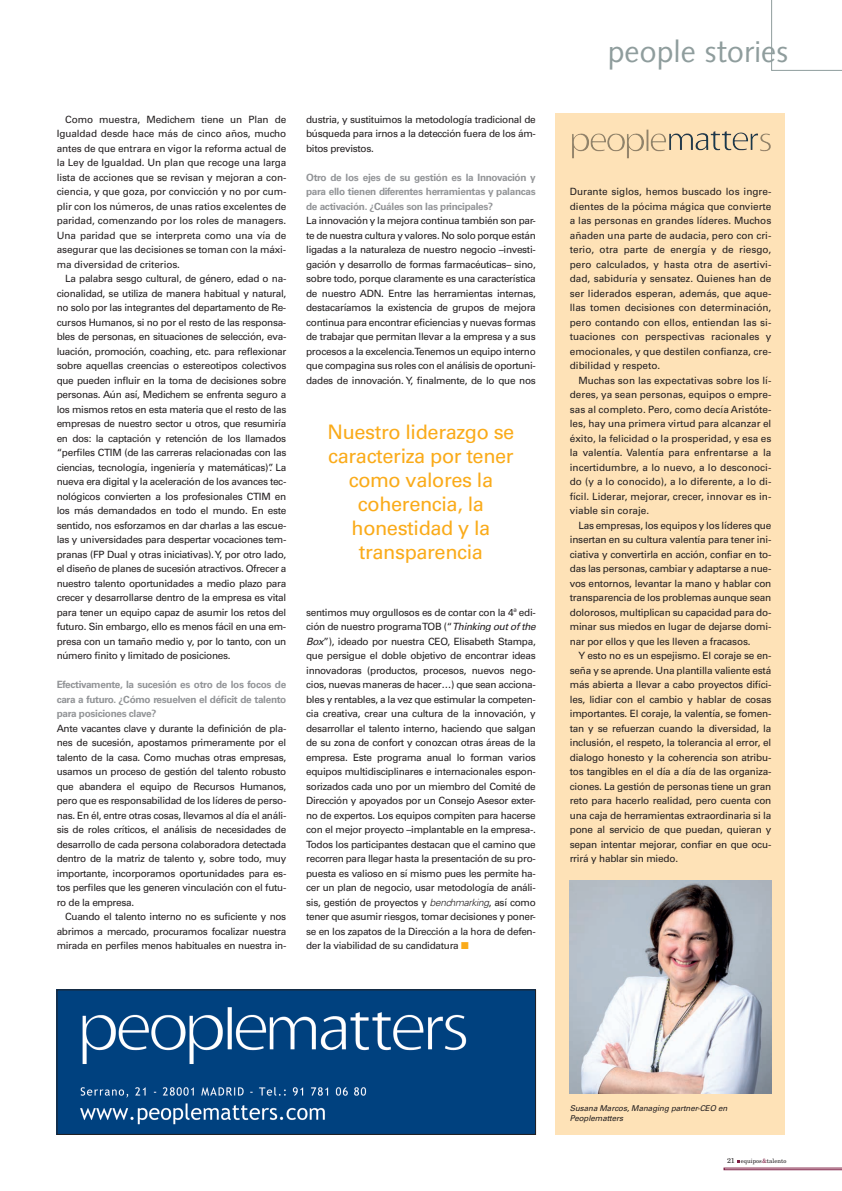
<style>
.page{position:relative;width:842px;height:1191px;background:#fff}
.page>*{position:absolute;margin:0;border:0;box-sizing:border-box;transform-origin:0 0}
.t1{font:30px "Syntax LT Std";letter-spacing:.01em;color:#8f9d9d}
.t2{font:20px/24px "Univers LT Std";letter-spacing:-.02em;color:#faab1a;text-align:center}
.t3{font:10px/14.5px "Univers LT Std";letter-spacing:-.03em;color:#231f20;text-align:justify}
.t4{font:700 10px/14.5px "Univers LT Std";letter-spacing:-.03em;color:#939598;text-align:justify}
.t5{font:italic 8px/10px "Univers LT Std";letter-spacing:-.01em;color:#231f20}
.t6{font:6px "New Century Schlbk LT Std";color:#231f20}
.s1{font-style:italic}
.s2{font-weight:300;font-style:italic}
.s3{color:#faab1a}
.s4{font-size:7px}
.s5{color:#802045}
</style>
<div class="page">
<svg style="left:771px;top:0;width:71px;height:71px"></svg>
<img style="left:59px;top:991px;width:475px;height:141px">
<div style="left:57px;top:989px;width:479px;height:145px;border:1px solid #231f20"></div>
<svg style="left:724px;top:1160px;width:118px;height:10px"></svg>
<div style="left:556px;top:113px;width:229px;height:1021px;background:#fee2b7"></div>
<img style="left:572px;top:129px;width:199px;height:30px">
<img style="left:570px;top:880px;width:201px;height:213px">
<p class="t3" style="left:57px;top:112px;width:231px;text-indent:8px">Como muestra, Medichem tiene un Plan de Igualdad desde hace más de cinco años, mucho antes de que entrara en vigor la reforma actual de la Ley de Igualdad. Un plan que recoge una larga lista de acciones que se revisan y mejoran a con&shy;ciencia, y que goza, por convicción y no por cum&shy;plir con los números, de unas ratios excelentes de paridad, comenzando por los roles de managers.<br>Una paridad que se interpreta como una vía de asegurar que las decisiones se toman con la máxi&shy;ma diversidad de criterios.</p>
<p class="t3" style="left:57px;top:271px;width:231px;text-indent:8px">La palabra sesgo cultural, de género, edad o na&shy;cionalidad, se utiliza de manera habitual y natural, no solo por las integrantes del departamento de Re&shy;cursos Humanos, si no por el resto de las responsa&shy;bles de personas, en situaciones de selección, eva&shy;luación, promoción, coaching, etc. para reflexionar sobre aquellas creencias o estereotipos colectivos que pueden influir en la toma de decisiones sobre personas. Aún así, Medichem se enfrenta seguro a los mismos retos en esta materia que el resto de las empresas de nuestro sector u otros, que resumiría en dos: la captación y retención de los llamados “perfiles CTIM (de las carreras relacionadas con las ciencias, tecnología, ingeniería y matemáticas)”. La nueva era digital y la aceleración de los avances tec&shy;nológicos convierten a los profesionales CTIM en los más demandados en todo el mundo. En este sentido, nos esforzamos en dar charlas a las escue&shy;las y universidades para despertar vocaciones tem&shy;pranas (FP Dual y otras iniciativas). Y, por otro lado, el diseño de planes de sucesión atractivos. Ofrecer a nuestro talento oportunidades a medio plazo para crecer y desarrollarse dentro de la empresa es vital para tener un equipo capaz de asumir los retos del futuro. Sin embargo, ello es menos fácil en una em&shy;presa con un tamaño medio y, por lo tanto, con un número finito y limitado de posiciones.</p>
<p class="t4" style="left:57px;top:677px;width:231px">Efectivamente, la sucesión es otro de los focos de cara a futuro. ¿Cómo resuelven el déficit de talento para posiciones clave?</p>
<p class="t3" style="left:57px;top:721px;width:231px">Ante vacantes clave y durante la definición de pla&shy;nes de sucesión, apostamos primeramente por el talento de la casa. Como muchas otras empresas, usamos un proceso de gestión del talento robusto que abandera el equipo de Recursos Humanos, pero que es responsabilidad de los líderes de perso&shy;nas. En él, entre otras cosas, llevamos al día el análi&shy;sis de roles críticos, el análisis de necesidades de desarrollo de cada persona colaboradora detectada dentro de la matriz de talento y, sobre todo, muy importante, incorporamos oportunidades para es&shy;tos perfiles que les generen vinculación con el futu&shy;ro de la empresa.</p>
<p class="t3" style="left:57px;top:909px;width:231px;text-indent:8px">Cuando el talento interno no es suficiente y nos abrimos a mercado, procuramos focalizar nuestra mirada en perfiles menos habituales en nuestra in-</p>
<p class="t3" style="left:306px;top:112px;width:231px">dustria, y sustituimos la metodología tradicional de búsqueda para irnos a la detección fuera de los ám&shy;bitos previstos.</p>
<p class="t4" style="left:306px;top:170px;width:231px">Otro de los ejes de su gestión es la Innovación y para ello tienen diferentes herramientas y palancas de activación. ¿Cuáles son las principales?</p>
<p class="t3" style="left:306px;top:213px;width:231px">La innovación y la mejora continua también son par&shy;te de nuestra cultura y valores. No solo porque están ligadas a la naturaleza de nuestro negocio –investi&shy;gación y desarrollo de formas farmacéuticas– sino, sobre todo, porque claramente es una característica de nuestro ADN. Entre las herramientas internas, destacaríamos la existencia de grupos de mejora continua para encontrar eficiencias y nuevas formas de trabajar que permitan llevar a la empresa y a sus procesos a la excelencia. Tenemos un equipo interno que compagina sus roles con el análisis de oportuni&shy;dades de innovación. Y, finalmente, de lo que nos</p>
<h2 class="t2" style="left:328px;top:419px;width:188px">Nuestro liderazgo se caracteriza por tener como valores la coherencia, la honestidad y la transparencia</h2>
<p class="t3" style="left:306px;top:605px;width:231px">sentimos muy orgullosos es de contar con la 4ª edi&shy;ción de nuestro programa TOB (“<span class="s1">Thinking out of the Box</span>”), ideado por nuestra CEO, Elisabeth Stampa, que persigue el doble objetivo de encontrar ideas innovadoras (productos, procesos, nuevos nego&shy;cios, nuevas maneras de hacer…) que sean acciona&shy;bles y rentables, a la vez que estimular la competen&shy;cia creativa, crear una cultura de la innovación, y desarrollar el talento interno, haciendo que salgan de su zona de confort y conozcan otras áreas de la empresa. Este programa anual lo forman varios equipos multidisciplinares e internacionales espon&shy;sorizados cada uno por un miembro del Comité de Dirección y apoyados por un Consejo Asesor exter&shy;no de expertos. Los equipos compiten para hacerse con el mejor proyecto –implantable en la empresa-.<br>Todos los participantes destacan que el camino que recorren para llegar hasta la presentación de su pro&shy;puesta es valioso en sí mismo pues les permite ha&shy;cer un plan de negocio, usar metodología de análi&shy;sis, gestión de proyectos y <span class="s2">benchmarking</span>, así como tener que asumir riesgos, tomar decisiones y poner&shy;se en los zapatos de la Dirección a la hora de defen&shy;der la viabilidad de su candidatura <span class="s3">■</span></p>
<h1 class="t1" style="left:608px;top:34px;width:182px">people stories</h1>
<p class="t3" style="left:570px;top:184px;width:203px">Durante siglos, hemos buscado los ingre&shy;dientes de la pócima mágica que convierte a las personas en grandes líderes. Muchos añaden una parte de audacia, pero con cri&shy;terio, otra parte de energía y de riesgo, pero calculados, y hasta otra de asertivi&shy;dad, sabiduría y sensatez. Quienes han de ser liderados esperan, además, que aque&shy;llas tomen decisiones con determinación, pero contando con ellos, entiendan las si&shy;tuaciones con perspectivas racionales y emocionales, y que destilen confianza, cre&shy;dibilidad y respeto.</p>
<p class="t3" style="left:570px;top:373px;width:203px;text-indent:8px">Muchas son las expectativas sobre los lí&shy;deres, ya sean personas, equipos o empre&shy;sas al completo. Pero, como decía Aristóte&shy;les, hay una primera virtud para alcanzar el éxito, la felicidad o la prosperidad, y esa es la valentía. Valentía para enfrentarse a la incertidumbre, a lo nuevo, a lo desconoci&shy;do (y a lo conocido), a lo diferente, a lo di&shy;fícil. Liderar, mejorar, crecer, innovar es in&shy;viable sin coraje.</p>
<p class="t3" style="left:570px;top:518px;width:203px;text-indent:8px">Las empresas, los equipos y los líderes que insertan en su cultura valentía para tener ini&shy;ciativa y convertirla en acción, confiar en to&shy;das las personas, cambiar y adaptarse a nue&shy;vos entornos, levantar la mano y hablar con transparencia de los problemas aunque sean dolorosos, multiplican su capacidad para do&shy;minar sus miedos en lugar de dejarse domi&shy;nar por ellos y que les lleven a fracasos.</p>
<p class="t3" style="left:570px;top:648px;width:203px;text-indent:8px">Y esto no es un espejismo. El coraje se en&shy;seña y se aprende. Una plantilla valiente está más abierta a llevar a cabo proyectos difíci&shy;les, lidiar con el cambio y hablar de cosas importantes. El coraje, la valentía, se fomen&shy;tan y se refuerzan cuando la diversidad, la inclusión, el respeto, la tolerancia al error, el dialogo honesto y la coherencia son atribu&shy;tos tangibles en el día a día de las organiza&shy;ciones. La gestión de personas tiene un gran reto para hacerlo realidad, pero cuenta con una caja de herramientas extraordinaria si la pone al servicio de que puedan, quieran y sepan intentar mejorar, confiar en que ocu&shy;rrirá y hablar sin miedo.</p>
<p class="t5" style="left:570px;top:1103px;width:159px">Susana Marcos, Managing partner-CEO en<br>Peoplematters</p>
<p class="t6" style="left:727px;top:1157px;width:61px"><span class="s4">21</span> equipos<span class="s5">&amp;</span>talento</p>
</div>
